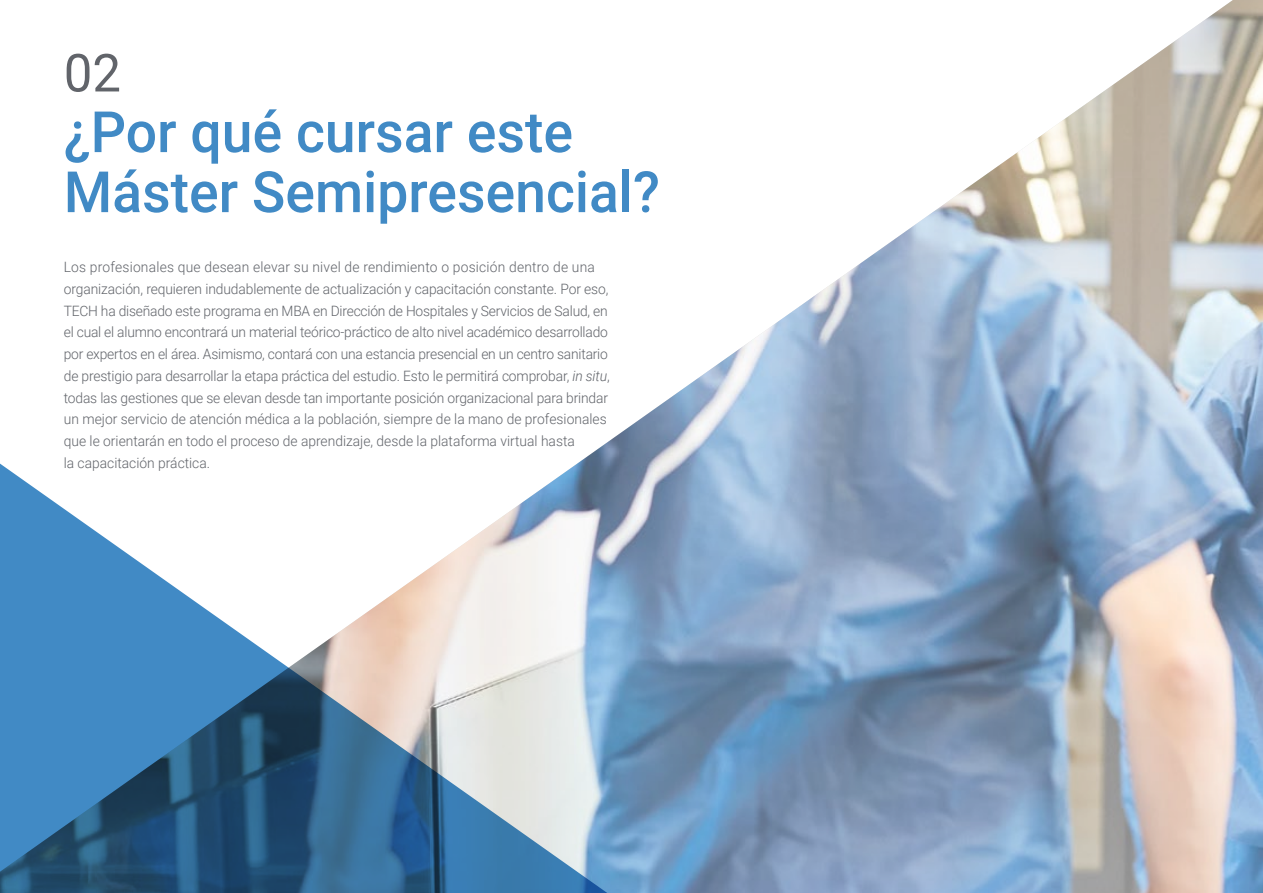
<style>
.page{position:relative;width:1263px;height:893px;background:#fff}
.page>*{position:absolute;margin:0;border:0;box-sizing:border-box;transform-origin:0 0}
.t1{font:500 57px/60px "Roboto";color:#418ac5}
.t2{font:52.5px "Roboto";color:#61646a}
.t3{font:300 14.25px/21.8px "Roboto";letter-spacing:-.01em;color:#61646a}
.s1{font-style:italic}
</style>
<div class="page">
<img style="left:606px;top:0;width:657px;height:893px">
<svg style="left:0;top:443px;width:633px;height:450px"></svg>
<h2 class="t2" style="left:64px;top:36px;width:59px">02</h2>
<h1 class="t1" style="left:64px;top:100px;width:597px">¿Por qué cursar este<br>Máster Semipresencial?</h1>
<p class="t3" style="left:64px;top:256px;width:547px">Los profesionales que desean elevar su nivel de rendimiento o posición dentro de una organización, requieren indudablemente de actualización y capacitación constante. Por eso, TECH ha diseñado este programa en MBA en Dirección de Hospitales y Servicios de Salud, en el cual el alumno encontrará un material teórico-práctico de alto nivel académico desarrollado por expertos en el área. Asimismo, contará con una estancia presencial en un centro sanitario de prestigio para desarrollar la etapa práctica del estudio. Esto le permitirá comprobar, <span class="s1">in situ</span>, todas las gestiones que se elevan desde tan importante posición organizacional para brindar un mejor servicio de atención médica a la población, siempre de la mano de profesionales que le orientarán en todo el proceso de aprendizaje, desde la plataforma virtual hasta<br>la capacitación práctica.</p>
</div>
